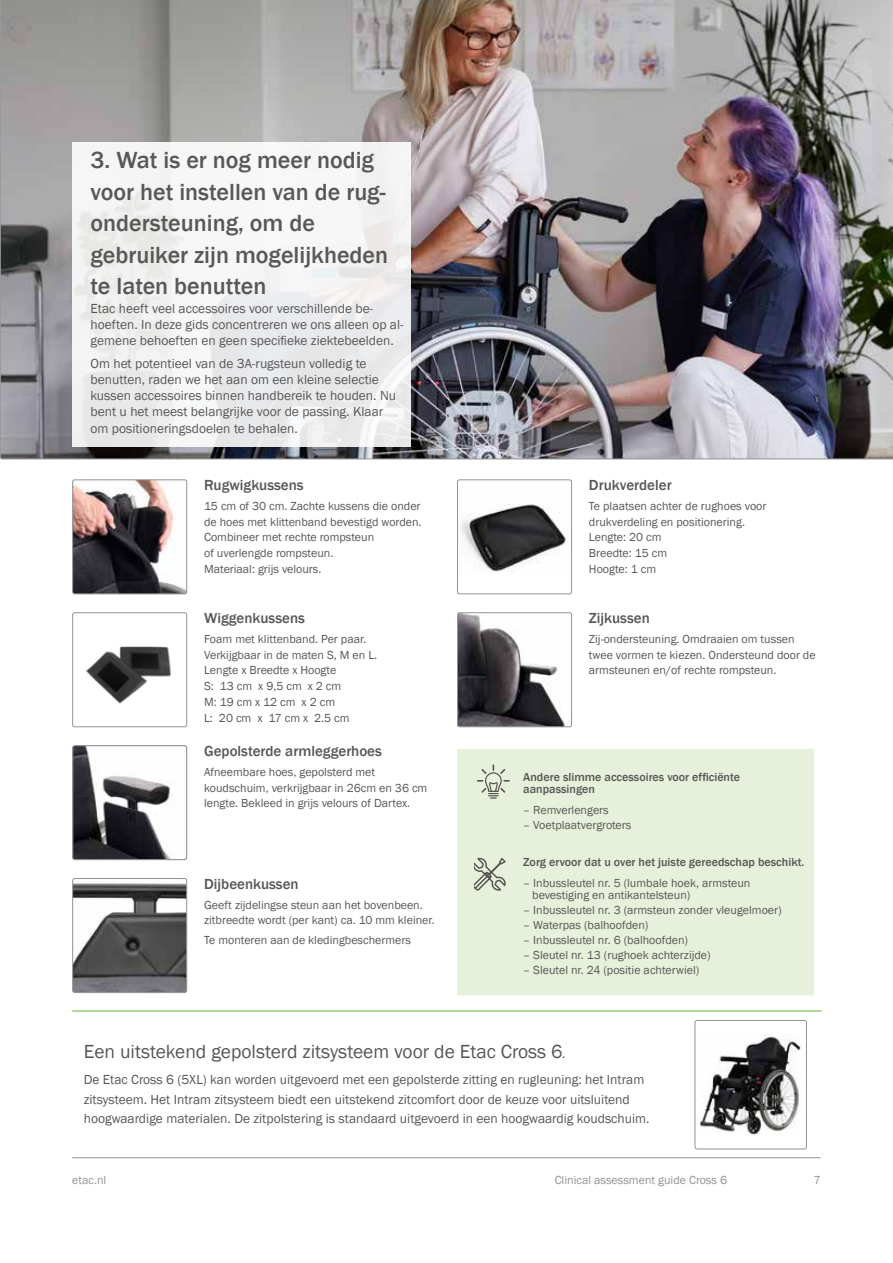
<style>
.page{position:relative;width:893px;height:1263px;background:#fff}
.page>*{position:absolute;margin:0;border:0;box-sizing:border-box;transform-origin:0 0}
.t1{font:500 24px/31.5px "Franklin Gothic";color:#585856}
.t2{font:19.5px "Franklin Gothic";color:#575756}
.t3{font:500 15px "Franklin Gothic";color:#575756}
.t4{font:13.5px/16.2px "Franklin Gothic";color:#575756}
.t5{font:12px/15.8px "Franklin Gothic";color:#575756}
.t6{font:500 12px/12px "Franklin Gothic";color:#575756}
.t7{font:12px "Franklin Gothic";color:#909394}
.s1{font-style:italic;font-size:13.5px}
</style>
<div class="page">
<hr style="left:72px;top:1157px;width:749px;height:1px;background:#909394">
<img style="left:0;top:0;width:893px;height:459px">
<img style="left:701px;top:1034px;width:100px;height:101px">
<div style="left:695px;top:1020px;width:112px;height:129px;border:1px solid #909394;border-radius:2px"></div>
<img style="left:74px;top:481px;width:113px;height:113px">
<div style="left:72px;top:479px;width:115px;height:115px;border:1px solid #909394;border-radius:2px"></div>
<img style="left:86px;top:646px;width:85px;height:58px">
<div style="left:72px;top:612px;width:115px;height:115px;border:1px solid #909394;border-radius:2px"></div>
<svg style="left:74px;top:747px;width:113px;height:113px"></svg>
<div style="left:72px;top:745px;width:115px;height:115px;border:1px solid #909394;border-radius:2px"></div>
<img style="left:74px;top:878px;width:113px;height:113px">
<div style="left:72px;top:878px;width:115px;height:115px;border:1px solid #909394;border-radius:2px"></div>
<img style="left:460px;top:504px;width:106px;height:69px">
<div style="left:457px;top:479px;width:115px;height:115px;border:1px solid #909394;border-radius:2px"></div>
<img style="left:457px;top:614px;width:115px;height:113px">
<div style="left:457px;top:612px;width:115px;height:115px;border:1px solid #909394;border-radius:2px"></div>
<hr style="left:72px;top:1011px;width:750px;height:1px;background:#65b32e">
<div style="left:457px;top:749px;width:357px;height:246px;background:#e6f0da;border-radius:2px"></div>
<svg style="left:474px;top:858px;width:32px;height:33px"></svg>
<div style="left:72px;top:142px;width:339px;height:305px;background:#f2f2f2"></div>
<svg style="left:477px;top:764px;width:33px;height:35px"></svg>
<h1 class="t1" style="left:90px;top:145px;width:299px">3. Wat is er nog meer nodig voor het instellen van de rug&shy;ondersteuning, om de gebruiker zijn mogelijkheden te laten benutten</h1>
<p class="t4" style="left:90px;top:300px;width:315px">Etac heeft veel accessoires voor verschillende be&shy;hoeften. In deze gids concentreren we ons alleen op al&shy;gemene behoeften en geen specifieke ziektebeelden.</p>
<p class="t4" style="left:90px;top:355px;width:307px">Om het potentieel van de 3A-rugsteun volledig te benutten, raden we het aan om een kleine selectie kussen accessoires binnen handbereik te houden. Nu bent u het meest belangrijke voor de passing. Klaar om positioneringsdoelen te behalen.</p>
<p class="t3" style="left:204px;top:476px;width:101px">Rugwigkussens</p>
<p class="t5" style="left:204px;top:498px;width:219px">15 cm of 30 cm. Zachte kussens die onder de hoes met klittenband bevestigd worden.<br>Combineer met rechte rompsteun<br>of uverlengde rompsteun.<br>Materiaal: grijs velours.</p>
<p class="t3" style="left:204px;top:609px;width:102px">Wiggenkussens</p>
<p class="t5" style="left:204px;top:631px;width:175px">Foam met klittenband. Per paar.<br>Verkijgbaar in de maten S, M en L.<br>Lengte x Breedte x Hoogte<br>S: 13 cm x 9,5 cm x 2 cm<br>M: 19 cm x 12 cm x 2 cm<br>L: 20 cm x 17 cm x 2.5 cm</p>
<p class="t3" style="left:204px;top:741px;width:179px">Gepolsterde armleggerhoes</p>
<p class="t5" style="left:204px;top:764px;width:225px">Afneembare hoes, gepolsterd met koudschuim, verkrijgbaar in 26cm en 36 cm lengte. Bekleed in grijs velours of Dartex.</p>
<p class="t3" style="left:204px;top:874px;width:96px">Dijbeenkussen</p>
<p class="t5" style="left:204px;top:897px;width:232px">Geeft zijdelingse steun aan het bovenbeen. zitbreedte wordt (per kant) ca. 10 mm kleiner.</p>
<p class="t5" style="left:204px;top:933px;width:208px">Te monteren aan de kledingbeschermers</p>
<p class="t3" style="left:589px;top:476px;width:84px">Drukverdeler</p>
<p class="t5" style="left:589px;top:498px;width:179px">Te plaatsen achter de rughoes voor drukverdeling en positionering.<br>Lengte: 20 cm<br>Breedte: 15 cm<br>Hoogte: 1 cm</p>
<p class="t3" style="left:589px;top:609px;width:62px">Zijkussen</p>
<p class="t5" style="left:589px;top:631px;width:228px">Zij-ondersteuning. Omdraaien om tussen twee vormen te kiezen. Ondersteund door de armsteunen en/of rechte rompsteun.</p>
<p class="t6" style="left:523px;top:771px;width:218px">Andere slimme accessoires voor efficiënte aanpassingen</p>
<p class="t5" style="left:523px;top:802px;width:87px">– Remverlengers</p>
<p class="t5" style="left:523px;top:817px;width:110px">– Voetplaatvergroters</p>
<p class="t6" style="left:523px;top:856px;width:283px">Zorg ervoor dat u over het juiste gereedschap beschikt.</p>
<p class="t5" style="left:532px;top:877px;width:220px;line-height:12px;text-indent:-9px">– Inbussleutel nr. 5 (lumbale hoek, armsteun bevestiging en antikantelsteun)</p>
<p class="t5" style="left:523px;top:903px;width:260px">– Inbussleutel nr. 3 (armsteun zonder vleugelmoer)</p>
<p class="t5" style="left:523px;top:918px;width:127px">– Waterpas (balhoofden)</p>
<p class="t5" style="left:523px;top:933px;width:166px">– Inbussleutel nr. 6 (balhoofden)</p>
<p class="t5" style="left:523px;top:948px;width:189px">– Sleutel nr. 13 (rughoek achterzijde)</p>
<p class="t5" style="left:523px;top:963px;width:178px">– Sleutel nr. 24 (positie achterwiel)</p>
<h2 class="t2" style="left:84px;top:1039px;width:484px">Een uitstekend gepolsterd zitsysteem voor de Etac Cross 6<span class="s1">.</span></h2>
<p class="t4" style="left:84px;top:1070px;width:567px;line-height:19.5px">De Etac Cross 6 (5XL) kan worden uitgevoerd met een gepolsterde zitting en rugleuning: het Intram zitsysteem. Het Intram zitsysteem biedt een uitstekend zitcomfort door de keuze voor uitsluitend hoogwaardige materialen. De zitpolstering is standaard uitgevoerd in een hoogwaardig koudschuim.</p>
<p class="t7" style="left:72px;top:1173px;width:36px">etac.nl</p>
<p class="t7" style="left:555px;top:1173px;width:174px">Clinical assessment guide Cross 6</p>
<p class="t7" style="left:814px;top:1173px;width:9px">7</p>
</div>
